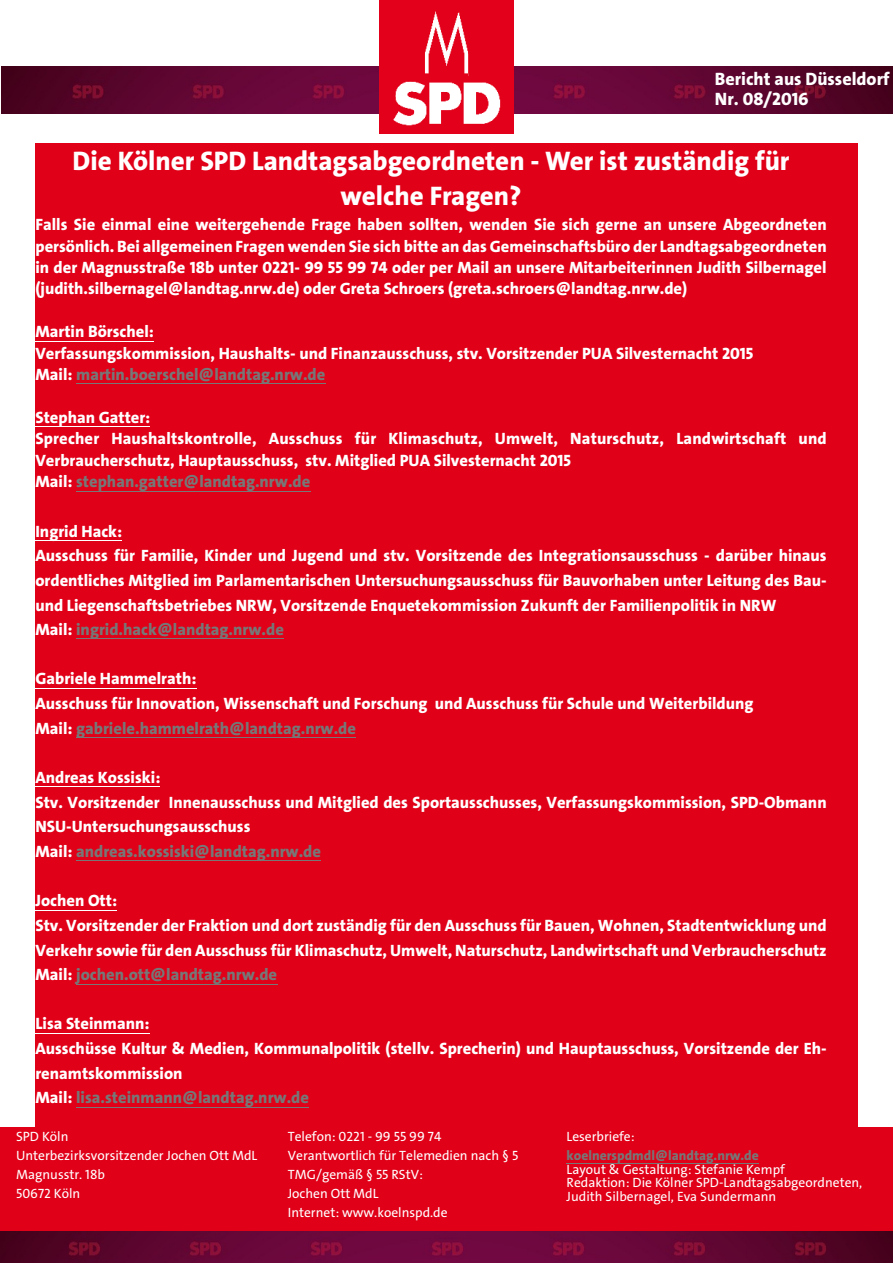
<style>
.page{position:relative;width:893px;height:1263px;background:#fff}
.page>*{position:absolute;margin:0;border:0;box-sizing:border-box;transform-origin:0 0}
.t1{font:27px/35.1px "The Sans LP8 Ex Bld";color:#fff;text-align:center}
.t2{font:18px/20.4px "The Sans LP8 Ex Bld";color:#fff}
.t3{font:16.5px/24.6px "The Sans LP8 Ex Bld";color:#fff}
.t4{font:13.5px/18.9px "The Sans LP5 Plain";color:#fff}
.t5{font:13.5px "The Sans LP8 Ex Bld";color:#777}
.s1{color:#777}
</style>
<div class="page">
<img style="left:1px;top:67px;width:892px;height:46px">
<div style="left:0;top:1128px;width:893px;height:106px;background:#e00018"></div>
<hr style="left:567px;top:1163px;width:192px;height:1px;background:#777">
<div style="left:35px;top:143px;width:822px;height:985px;background:#e00018"></div>
<img style="left:380px;top:0;width:133px;height:133px">
<img style="left:0;top:1231px;width:893px;height:32px">
<hr style="left:35px;top:341px;width:119px;height:1px;background:#fff">
<hr style="left:76px;top:384px;width:249px;height:1px;background:#777">
<hr style="left:35px;top:426px;width:115px;height:1px;background:#fff">
<hr style="left:76px;top:491px;width:234px;height:1px;background:#777">
<hr style="left:35px;top:540px;width:87px;height:1px;background:#fff">
<hr style="left:76px;top:639px;width:208px;height:1px;background:#777">
<hr style="left:35px;top:688px;width:161px;height:1px;background:#fff">
<hr style="left:76px;top:737px;width:280px;height:1px;background:#777">
<hr style="left:35px;top:786px;width:125px;height:1px;background:#fff">
<hr style="left:76px;top:860px;width:245px;height:1px;background:#777">
<hr style="left:35px;top:910px;width:82px;height:1px;background:#fff">
<hr style="left:76px;top:984px;width:201px;height:1px;background:#777">
<hr style="left:35px;top:1033px;width:115px;height:1px;background:#fff">
<hr style="left:76px;top:1107px;width:233px;height:1px;background:#777">
<p class="t2" style="left:715px;top:70px;width:176px">Bericht aus Düsseldorf<br>Nr. 08/2016</p>
<h1 class="t1" style="left:73px;top:146px;width:718px">Die Kölner SPD Landtagsabgeordneten - Wer ist zuständig für welche Fragen?</h1>
<p class="t3" style="left:35px;top:215px;width:793px;line-height:21.5px;text-align:justify">Falls Sie einmal eine weitergehende Frage haben sollten, wenden Sie sich gerne an unsere Abgeordneten persönlich. Bei allgemeinen Fragen wenden Sie sich bitte an das Gemeinschaftsbüro der Landtagsabgeordneten in der Magnusstraße 18b unter 0221- 99 55 99 74 oder per Mail an unsere Mitarbeiterinnen Judith Silbernagel (judith.silbernagel@landtag.nrw.de) oder Greta Schroers (greta.schroers@landtag.nrw.de)</p>
<p class="t3" style="left:35px;top:323px;width:720px;line-height:21.5px">Martin Börschel:<br>Verfassungskommission, Haushalts- und Finanzausschuss, stv. Vorsitzender PUA Silvesternacht 2015<br>Mail: <span class="s1">martin.boerschel@landtag.nrw.de</span></p>
<p class="t3" style="left:35px;top:408px;width:793px;line-height:21.5px">Stephan Gatter:<br>Sprecher Haushaltskontrolle, Ausschuss für Klimaschutz, Umwelt, Naturschutz, Landwirtschaft und Verbraucherschutz, Hauptausschuss, stv. Mitglied PUA Silvesternacht 2015<br>Mail: <span class="s1">stephan.gatter@landtag.nrw.de</span></p>
<p class="t3" style="left:35px;top:520px;width:793px">Ingrid Hack:<br>Ausschuss für Familie, Kinder und Jugend und stv. Vorsitzende des Integrationsausschuss - darüber hinaus ordentliches Mitglied im Parlamentarischen Untersuchungsausschuss für Bauvorhaben unter Leitung des Bau&shy;und Liegenschaftsbetriebes NRW, Vorsitzende Enquetekommission Zukunft der Familienpolitik in NRW<br>Mail: <span class="s1">ingrid.hack@landtag.nrw.de</span></p>
<p class="t3" style="left:35px;top:668px;width:720px">Gabriele Hammelrath:<br>Ausschuss für Innovation, Wissenschaft und Forschung und Ausschuss für Schule und Weiterbildung<br>Mail: <span class="s1">gabriele.hammelrath@landtag.nrw.de</span></p>
<p class="t3" style="left:35px;top:767px;width:793px">Andreas Kossiski:<br>Stv. Vorsitzender Innenausschuss und Mitglied des Sportausschusses, Verfassungskommission, SPD-Obmann NSU-Untersuchungsausschuss<br>Mail: <span class="s1">andreas.kossiski@landtag.nrw.de</span></p>
<p class="t3" style="left:35px;top:890px;width:793px">Jochen Ott:<br>Stv. Vorsitzender der Fraktion und dort zuständig für den Ausschuss für Bauen, Wohnen, Stadtentwicklung und Verkehr sowie für den Ausschuss für Klimaschutz, Umwelt, Naturschutz, Landwirtschaft und Verbraucherschutz Mail: <span class="s1">jochen.ott@landtag.nrw.de</span></p>
<p class="t3" style="left:35px;top:1013px;width:793px">Lisa Steinmann:<br>Ausschüsse Kultur &amp; Medien, Kommunalpolitik (stellv. Sprecherin) und Hauptausschuss, Vorsitzende der Eh&shy;renamtskommission<br>Mail: <span class="s1">lisa.steinmann@landtag.nrw.de</span></p>
<p class="t4" style="left:16px;top:1129px;width:243px">SPD Köln<br>Unterbezirksvorsitzender Jochen Ott MdL<br>Magnusstr. 18b<br>50672 Köln</p>
<p class="t4" style="left:288px;top:1129px;width:232px">Telefon: 0221 - 99 55 99 74<br>Verantwortlich für Telemedien nach § 5<br>TMG/gemäß § 55 RStV:<br>Jochen Ott MdL<br>Internet: www.koelnspd.de</p>
<p class="t4" style="left:567px;top:1129px;width:70px">Leserbriefe:</p>
<p class="t5" style="left:567px;top:1150px;width:194px">koelnerspdmdl@landtag.nrw.de</p>
<p class="t4" style="left:567px;top:1164px;width:297px;line-height:13.5px">Layout &amp; Gestaltung: Stefanie Kempf<br>Redaktion: Die Kölner SPD-Landtagsabgeordneten,<br>Judith Silbernagel, Eva Sundermann</p>
</div>
